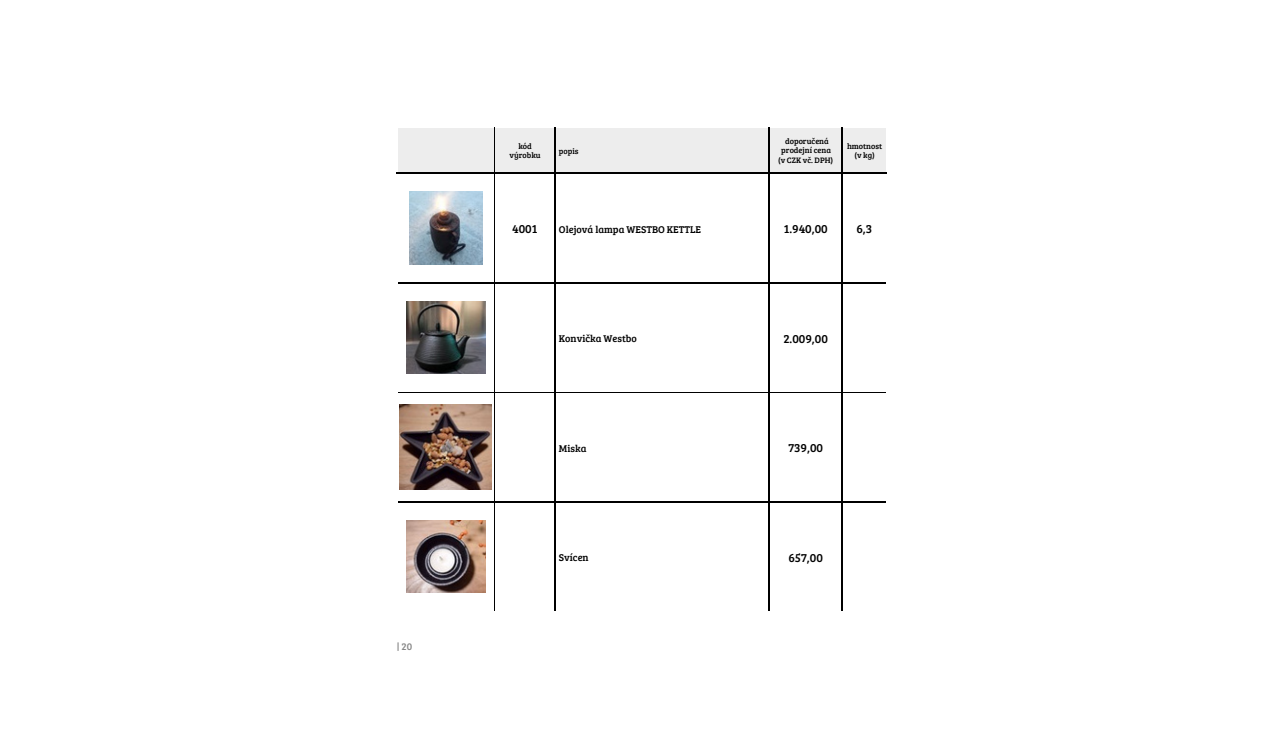
<style>
.page{position:relative;width:1283px;height:743px;background:#fff}
.page>*{position:absolute;margin:0;border:0;box-sizing:border-box;transform-origin:0 0}
.t1{font:12.15px "Bree Serif";color:#000}
.t2{font:10.2px "Bree Serif";color:#000}
.t3{font:10.2px "Bree Serif";color:#878787}
.t4{font:8.1px/9.1px "Bree Serif";color:#000;text-align:center}
</style>
<div class="page">
<hr style="left:397px;top:283px;width:97px;height:1px;background:#000">
<hr style="left:494px;top:283px;width:61px;height:1px;background:#000">
<hr style="left:555px;top:283px;width:214px;height:1px;background:#000">
<hr style="left:769px;top:283px;width:73px;height:1px;background:#000">
<hr style="left:842px;top:283px;width:44px;height:1px;background:#000">
<hr style="left:397px;top:392px;width:97px;height:1px;background:#000">
<hr style="left:494px;top:392px;width:61px;height:1px;background:#000">
<hr style="left:555px;top:392px;width:214px;height:1px;background:#000">
<hr style="left:769px;top:392px;width:73px;height:1px;background:#000">
<hr style="left:842px;top:392px;width:44px;height:1px;background:#000">
<hr style="left:397px;top:501px;width:97px;height:1px;background:#000">
<hr style="left:494px;top:501px;width:61px;height:1px;background:#000">
<hr style="left:555px;top:501px;width:214px;height:1px;background:#000">
<hr style="left:769px;top:501px;width:73px;height:1px;background:#000">
<hr style="left:842px;top:501px;width:44px;height:1px;background:#000">
<hr style="left:397px;top:283px;width:1px;height:109px;background:#fff">
<hr style="left:397px;top:392px;width:1px;height:110px;background:#fff">
<hr style="left:494px;top:174px;width:1px;height:109px;background:#000">
<hr style="left:554px;top:174px;width:1px;height:109px;background:#000">
<hr style="left:768px;top:174px;width:1px;height:109px;background:#000">
<hr style="left:842px;top:174px;width:1px;height:109px;background:#000">
<hr style="left:494px;top:283px;width:1px;height:109px;background:#000">
<hr style="left:554px;top:283px;width:1px;height:109px;background:#000">
<hr style="left:768px;top:283px;width:1px;height:109px;background:#000">
<hr style="left:842px;top:283px;width:1px;height:109px;background:#000">
<hr style="left:494px;top:392px;width:1px;height:109px;background:#000">
<hr style="left:554px;top:392px;width:1px;height:109px;background:#000">
<hr style="left:768px;top:392px;width:1px;height:109px;background:#000">
<hr style="left:842px;top:392px;width:1px;height:109px;background:#000">
<hr style="left:494px;top:502px;width:1px;height:109px;background:#000">
<hr style="left:554px;top:502px;width:1px;height:109px;background:#000">
<hr style="left:768px;top:502px;width:1px;height:109px;background:#000">
<hr style="left:842px;top:502px;width:1px;height:109px;background:#000">
<img style="left:409px;top:191px;width:73px;height:73px">
<img style="left:406px;top:301px;width:79px;height:72px">
<img style="left:399px;top:404px;width:93px;height:86px">
<img style="left:406px;top:520px;width:79px;height:72px">
<div style="left:397px;top:127px;width:489px;height:46px;background:#ededed"></div>
<hr style="left:397px;top:127px;width:97px;height:1px;background:#fff">
<hr style="left:397px;top:127px;width:1px;height:46px;background:#fff">
<hr style="left:494px;top:127px;width:61px;height:1px;background:#fff">
<hr style="left:555px;top:127px;width:214px;height:1px;background:#fff">
<hr style="left:769px;top:127px;width:73px;height:1px;background:#fff">
<hr style="left:842px;top:127px;width:44px;height:1px;background:#fff">
<hr style="left:494px;top:127px;width:1px;height:46px;background:#000">
<hr style="left:554px;top:127px;width:1px;height:46px;background:#000">
<hr style="left:768px;top:127px;width:1px;height:46px;background:#000">
<hr style="left:842px;top:127px;width:1px;height:46px;background:#000">
<hr style="left:397px;top:173px;width:97px;height:1px;background:#000">
<hr style="left:494px;top:173px;width:61px;height:1px;background:#000">
<hr style="left:555px;top:173px;width:214px;height:1px;background:#000">
<hr style="left:769px;top:173px;width:73px;height:1px;background:#000">
<hr style="left:842px;top:173px;width:44px;height:1px;background:#000">
<p class="t3" style="left:397px;top:639px;width:17px">|20</p>
<h2 class="t4" style="left:509px;top:141px;width:33px">kód výrobku</h2>
<p class="t4" style="left:559px;top:146px;width:21px">popis</p>
<h2 class="t4" style="left:781px;top:136px;width:51px">doporučená prodejní cena</h2>
<h1 class="t4" style="left:778px;top:155px;width:57px">(v CZK vč. DPH)</h1>
<h1 class="t4" style="left:847px;top:141px;width:37px">hmotnost (v kg)</h1>
<p class="t1" style="left:512px;top:220px;width:27px">4001</p>
<p class="t2" style="left:559px;top:222px;width:143px">Olejová lampa WESTBO KETTLE</p>
<p class="t1" style="left:784px;top:220px;width:45px">1.940,00</p>
<p class="t1" style="left:856px;top:220px;width:17px">6,3</p>
<p class="t2" style="left:559px;top:331px;width:79px">Konvička Westbo</p>
<h2 class="t1" style="left:783px;top:330px;width:46px">2.009,00</h2>
<p class="t2" style="left:559px;top:441px;width:29px">Miska</p>
<p class="t2" style="left:559px;top:550px;width:31px">Svícen</p>
<h2 class="t1" style="left:788px;top:439px;width:36px">739,00</h2>
<h1 class="t1" style="left:788px;top:548px;width:36px">657,00</h1>
</div>
